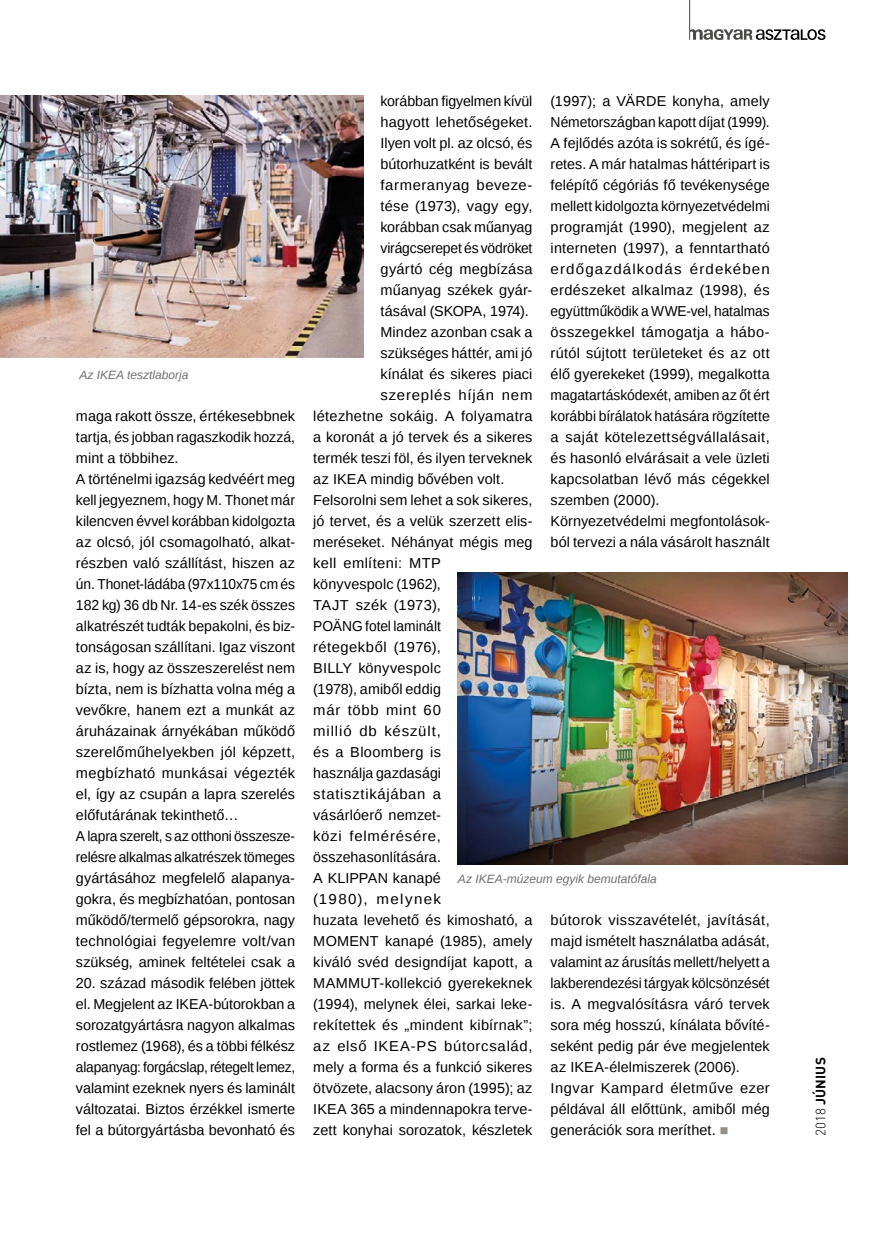
<style>
.page{position:relative;width:872px;height:1242px;background:#fff}
.page>*{position:absolute;margin:0;border:0;box-sizing:border-box;transform-origin:0 0}
.t1{font:14.4px/21px "Liberation Sans";letter-spacing:.01em;color:#000}
.t2{font:14.4px "Liberation Sans";letter-spacing:.05em;color:#000}
.t3{font:14.4px "Liberation Sans";letter-spacing:-.01em;color:#000}
.t4{font:14.4px "Liberation Sans";letter-spacing:.035em;color:#000}
.t5{font:14.4px "Liberation Sans";letter-spacing:.055em;color:#000;scale:1.04 1}
.t6{font:14.4px "Liberation Sans";letter-spacing:-.015em;color:#000;scale:.96 1}
.t7{font:14.4px "Liberation Sans";letter-spacing:.01em;color:#000;scale:.96 1}
.t8{font:14.4px "Liberation Sans";letter-spacing:.03em;color:#000}
.t9{font:14.4px "Liberation Sans";letter-spacing:.06em;color:#000;scale:1.04 1}
.t10{font:14.4px "Liberation Sans";letter-spacing:.085em;color:#000;scale:1.05 1}
.t11{font:700 13.5px "DIN Pro";letter-spacing:.01em;color:#000}
.t12{font:italic 12px "Liberation Sans";color:#706f6f}
.s1{color:#968e82}
.s2{font-weight:300}
</style>
<div class="page">
<svg style="left:690px;top:29px;width:135px;height:11px"></svg>
<hr style="left:689px;top:0;width:1px;height:40px;background:#4a4a49">
<img style="left:458px;top:572px;width:389px;height:292px">
<img style="left:1px;top:96px;width:362px;height:261px">
<p class="t12" style="left:79px;top:367px;width:110px">Az IKEA tesztlaborja</p>
<p class="t1" style="left:76px;top:406px;width:221px">maga rakott össze, értékesebbnek tartja, és jobban ragaszkodik hozzá, mint a többihez.<br>A történelmi igazság kedvéért meg kell jegyeznem, hogy M. Thonet már kilencven évvel korábban kidolgozta az olcsó, jól csomagolható, alkat&shy;részben való szállítást, hiszen az ún. Thonet-ládába (97x110x75 cm és 182 kg) 36 db Nr. 14-es szék összes alkatrészét tudták bepakolni, és biz&shy;tonságosan szállítani. Igaz viszont az is, hogy az összeszerelést nem bízta, nem is bízhatta volna még a vevőkre, hanem ezt a munkát az áruházainak árnyékában működő szerelőműhelyekben jól képzett, megbízható munkásai végezték el, így az csupán a lapra szerelés előfutárának tekinthető…<br>A lapra szerelt, s az otthoni összesze&shy;relésre alkalmas alkatrészek tömeges gyártásához megfelelő alapanya&shy;gokra, és megbízhatóan, pontosan működő/termelő gépsorokra, nagy technológiai fegyelemre volt/van szükség, aminek feltételei csak a</p>
<p class="t1" style="left:76px;top:973px;width:221px;text-align:justify">20. század második felében jöttek el. Megjelent az IKEA-bútorokban a sorozatgyártásra nagyon alkalmas rostlemez (1968), és a többi félkész alapanyag: forgácslap, rétegelt lemez, valamint ezeknek nyers és laminált változatai. Biztos érzékkel ismerte fel a bútorgyártásba bevonható és</p>
<p class="t1" style="left:550px;top:91px;width:221px">(1997); a VÄRDE konyha, amely Németországban kapott díjat (1999).<br>A fejlődés azóta is sokrétű, és ígé&shy;retes. A már hatalmas háttéripart is felépítő cégóriás fő tevékenysége mellett kidolgozta környezetvédelmi programját (1990), megjelent az interneten (1997), a fenntartható erdőgazdálkodás érdekében erdészeket alkalmaz (1998), és együttműködik a WWE-vel, hatalmas összegekkel támogatja a hábo&shy;rútól sújtott területeket és az ott élő gyerekeket (1999), megalkotta magatartáskódexét, amiben az őt ért korábbi bírálatok hatására rögzítette a saját kötelezettségvállalásait, és hasonló elvárásait a vele üzleti kapcsolatban lévő más cégekkel szemben (2000).<br>Környezetvédelmi megfontolások&shy;ból tervezi a nála vásárolt használt</p>
<p class="t3" style="left:380px;top:93px;width:153px">korábban figyelmen kívül</p>
<p class="t1" style="left:380px;top:112px;width:153px">hagyott lehetőségeket.</p>
<p class="t1" style="left:380px;top:133px;width:153px">Ilyen volt pl. az olcsó, és</p>
<p class="t1" style="left:380px;top:154px;width:153px">bútorhuzatként is bevált</p>
<p class="t4" style="left:380px;top:177px;width:153px">farmeranyag beveze-</p>
<p class="t1" style="left:380px;top:196px;width:153px">tése (1973), vagy egy,</p>
<p class="t1" style="left:380px;top:217px;width:153px">korábban csak műanyag</p>
<p class="t6" style="left:380px;top:240px;width:160px">virágcserepet és vödröket</p>
<p class="t1" style="left:380px;top:259px;width:153px">gyártó cég megbízása</p>
<p class="t1" style="left:380px;top:280px;width:153px">műanyag székek gyár-</p>
<p class="t3" style="left:380px;top:303px;width:150px">tásával (SKOPA, 1974).</p>
<p class="t1" style="left:380px;top:322px;width:153px">Mindez azonban csak a</p>
<p class="t1" style="left:380px;top:343px;width:153px">szükséges háttér, ami jó</p>
<p class="t1" style="left:380px;top:364px;width:153px">kínálat és sikeres piaci</p>
<p class="t5" style="left:380px;top:387px;width:148px">szereplés híján nem</p>
<p class="t1" style="left:313px;top:406px;width:221px">létezhetne sokáig. A folyamatra</p>
<p class="t1" style="left:313px;top:427px;width:221px">a koronát a jó tervek és a sikeres</p>
<p class="t1" style="left:313px;top:448px;width:221px">termék teszi föl, és ilyen terveknek</p>
<p class="t1" style="left:313px;top:469px;width:193px">az IKEA mindig bővében volt.</p>
<p class="t1" style="left:313px;top:490px;width:221px">Felsorolni sem lehet a sok sikeres,</p>
<p class="t1" style="left:313px;top:511px;width:221px">jó tervet, és a velük szerzett elis-</p>
<p class="t1" style="left:313px;top:532px;width:221px">meréseket. Néhányat mégis meg</p>
<p class="t8" style="left:313px;top:555px;width:129px">kell említeni: MTP</p>
<p class="t1" style="left:313px;top:574px;width:129px">könyvespolc (1962),</p>
<p class="t1" style="left:313px;top:595px;width:129px">TAJT szék (1973),</p>
<p class="t7" style="left:313px;top:618px;width:134px">POÄNG fotel laminált</p>
<p class="t4" style="left:313px;top:639px;width:129px">rétegekből (1976),</p>
<p class="t1" style="left:313px;top:658px;width:129px">BILLY könyvespolc</p>
<p class="t1" style="left:313px;top:679px;width:129px">(1978), amiből eddig</p>
<p class="t2" style="left:313px;top:702px;width:129px">már több mint 60</p>
<p class="t9" style="left:313px;top:723px;width:124px">millió db készült,</p>
<p class="t1" style="left:313px;top:742px;width:129px">és a Bloomberg is</p>
<p class="t1" style="left:313px;top:763px;width:129px">használja gazdasági</p>
<p class="t2" style="left:313px;top:786px;width:129px">statisztikájában a</p>
<p class="t1" style="left:313px;top:805px;width:129px">vásárlóerő nemzet-</p>
<p class="t5" style="left:313px;top:828px;width:124px">közi felmérésére,</p>
<p class="t1" style="left:313px;top:847px;width:129px">összehasonlítására.</p>
<p class="t1" style="left:313px;top:868px;width:129px">A KLIPPAN kanapé</p>
<p class="t10" style="left:313px;top:891px;width:123px">(1980), melynek</p>
<p class="t1" style="left:313px;top:910px;width:221px">huzata levehető és kimosható, a</p>
<p class="t1" style="left:313px;top:931px;width:221px">MOMENT kanapé (1985), amely</p>
<p class="t1" style="left:313px;top:952px;width:221px">kiváló svéd designdíjat kapott, a</p>
<p class="t1" style="left:313px;top:973px;width:221px">MAMMUT-kollekció gyerekeknek</p>
<p class="t1" style="left:313px;top:994px;width:221px">(1994), melynek élei, sarkai leke-</p>
<p class="t1" style="left:313px;top:1015px;width:221px">rekítettek és „mindent kibírnak”;</p>
<p class="t2" style="left:313px;top:1038px;width:221px">az első IKEA-PS bútorcsalád,</p>
<p class="t1" style="left:313px;top:1057px;width:221px">mely a forma és a funkció sikeres</p>
<p class="t1" style="left:313px;top:1078px;width:221px">ötvözete, alacsony áron (1995); az</p>
<p class="t1" style="left:313px;top:1099px;width:221px">IKEA 365 a mindennapokra terve-</p>
<p class="t1" style="left:313px;top:1120px;width:221px">zett konyhai sorozatok, készletek</p>
<p class="t12" style="left:458px;top:871px;width:200px">Az IKEA-múzeum egyik bemutatófala</p>
<p class="t1" style="left:550px;top:910px;width:221px">bútorok visszavételét, javítását, majd ismételt használatba adását, valamint az árusítás mellett/helyett a lakberendezési tárgyak kölcsönzését is. A megvalósításra váró tervek sora még hosszú, kínálata bővíté&shy;seként pedig pár éve megjelentek az IKEA-élelmiszerek (2006).<br>Ingvar Kampard életműve ezer példával áll előttünk, amiből még generációk sora meríthet. <span class="s1">■</span></p>
<p class="t11" style="left:811px;top:1135px;width:80px;rotate:-90deg"><span class="s2">2018</span> JÚNIUS</p>
</div>
